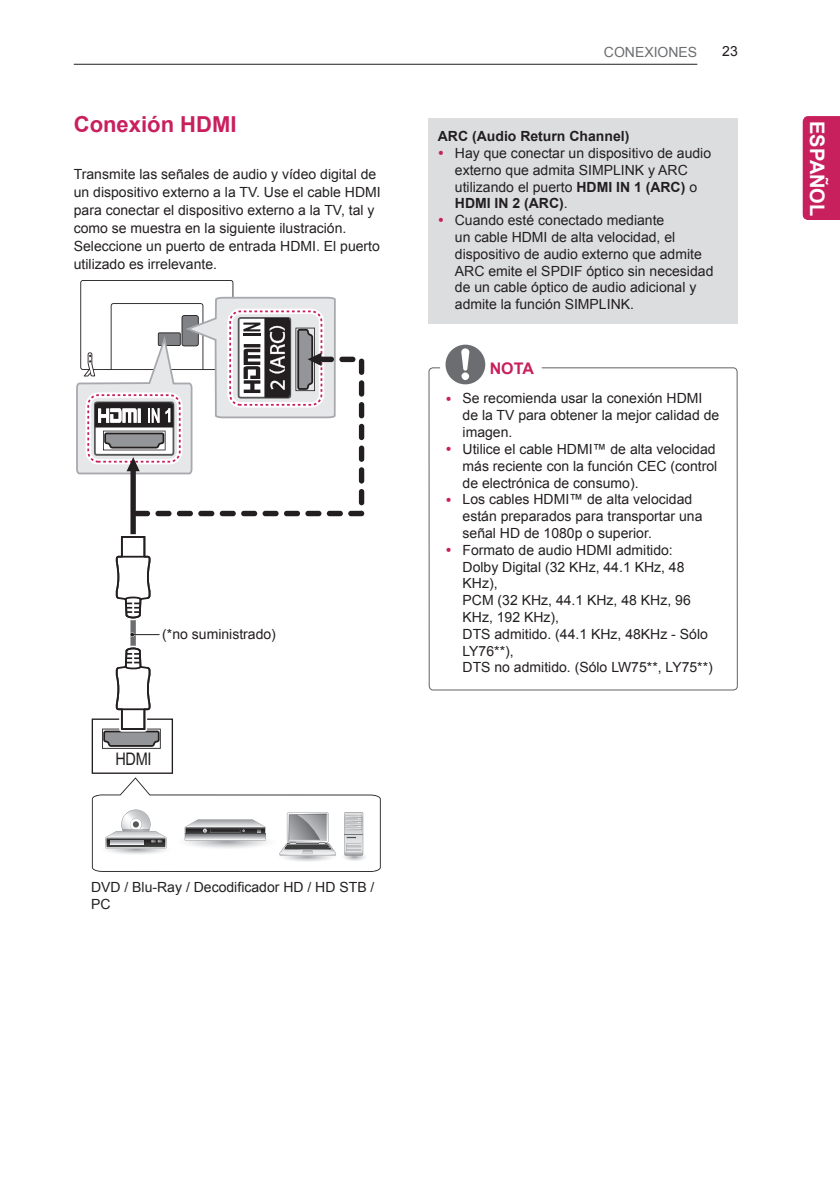
<style>
.page{position:relative;width:840px;height:1191px;background:#fff}
.page>*{position:absolute;margin:0;border:0;box-sizing:border-box;transform-origin:0 0}
.t1{font:700 22px "Arial";color:#c8205d}
.t2{font:700 20px "Arial";color:#fff}
.t3{font:17.4px "Arial";color:#231f20;scale:.84 1}
.t4{font:700 16px "Arial";color:#c8205d}
.t5{font:14px/16.8px "Arial";color:#231f20}
.t6{font:700 14px "Arial";color:#231f20}
.t7{font:14px "Arial";color:#6c6d70}
.t8{font:700 14px "Arial";color:#fff}
.s1{font-weight:700}
</style>
<div class="page">
<div style="left:802px;top:116px;width:37px;height:104px;background:#c8205d"></div>
<hr style="left:74px;top:64px;width:623px;height:1px;background:#231f20">
<div style="left:130px;top:591px;width:6px;height:61px;background:#6c6d70;border-radius:3px"></div>
<svg style="left:92px;top:645px;width:288px;height:227px"></svg>
<svg style="left:76px;top:280px;width:288px;height:340px"></svg>
<svg style="left:130px;top:632px;width:29px;height:5px"></svg>
<div style="left:428px;top:118px;width:309px;height:205px;background:#dcdddf"></div>
<svg style="left:445px;top:345px;width:40px;height:39px"></svg>
<div style="left:461px;top:372px;width:8px;height:8px;background:#fff;border-radius:50%"></div>
<div style="left:428px;top:367px;width:309px;height:323px;border:1px solid #636366;border-radius:4px"></div>
<h1 class="t1" style="left:74px;top:110px;width:164px">Conexión HDMI</h1>
<p class="t5" style="left:74px;top:165px;width:308px;line-height:18px">Transmite las señales de audio y vídeo digital de un dispositivo externo a la TV. Use el cable HDMI para conectar el dispositivo externo a la TV, tal y como se muestra en la siguiente ilustración.<br>Seleccione un puerto de entrada HDMI. El puerto utilizado es irrelevante.</p>
<p class="t5" style="left:162px;top:626px;width:115px">(*no suministrado)</p>
<p class="t3" style="left:115px;top:748px;width:45px">HDMI</p>
<p class="t5" style="left:91px;top:879px;width:285px">DVD / Blu-Ray / Decodificador HD / HD STB /<br>PC</p>
<p class="t7" style="left:603px;top:43px;width:95px">CONEXIONES</p>
<p class="t5" style="left:721px;top:42px;width:17px">23</p>
<p class="t6" style="left:437px;top:127px;width:193px">ARC (Audio Return Channel)</p>
<p class="t5" style="left:454px;top:145px;width:260px">Hay que conectar un dispositivo de audio externo que admita SIMPLINK y ARC utilizando el puerto <span class="s1">HDMI IN 1 (ARC)</span> o <span class="s1">HDMI IN 2 (ARC)</span>.<br>Cuando esté conectado mediante<br>un cable HDMI de alta velocidad, el dispositivo de audio externo que admite ARC emite el SPDIF óptico sin necesidad de un cable óptico de audio adicional y admite la función SIMPLINK.</p>
<p class="t4" style="left:489px;top:358px;width:46px">NOTA</p>
<p class="t5" style="left:462px;top:390px;width:258px">Se recomienda usar la conexión HDMI de la TV para obtener la mejor calidad de imagen.<br>Utilice el cable HDMI™ de alta velocidad más reciente con la función CEC (control de electrónica de consumo).<br>Los cables HDMI™ de alta velocidad están preparados para transportar una señal HD de 1080p o superior.<br>Formato de audio HDMI admitido:<br>Dolby Digital (32 KHz, 44.1 KHz, 48<br>KHz),<br>PCM (32 KHz, 44.1 KHz, 48 KHz, 96<br>KHz, 192 KHz),<br>DTS admitido. (44.1 KHz, 48KHz - Sólo<br>LY76**),<br>DTS no admitido. (Sólo LW75**, LY75**)</p>
<h2 class="t2" style="left:830px;top:121px;width:97px;rotate:90deg">ESPAÑOL</h2>
<p class="t8" style="left:824px;top:153px;width:32px;rotate:90deg">ENG</p>
</div>
